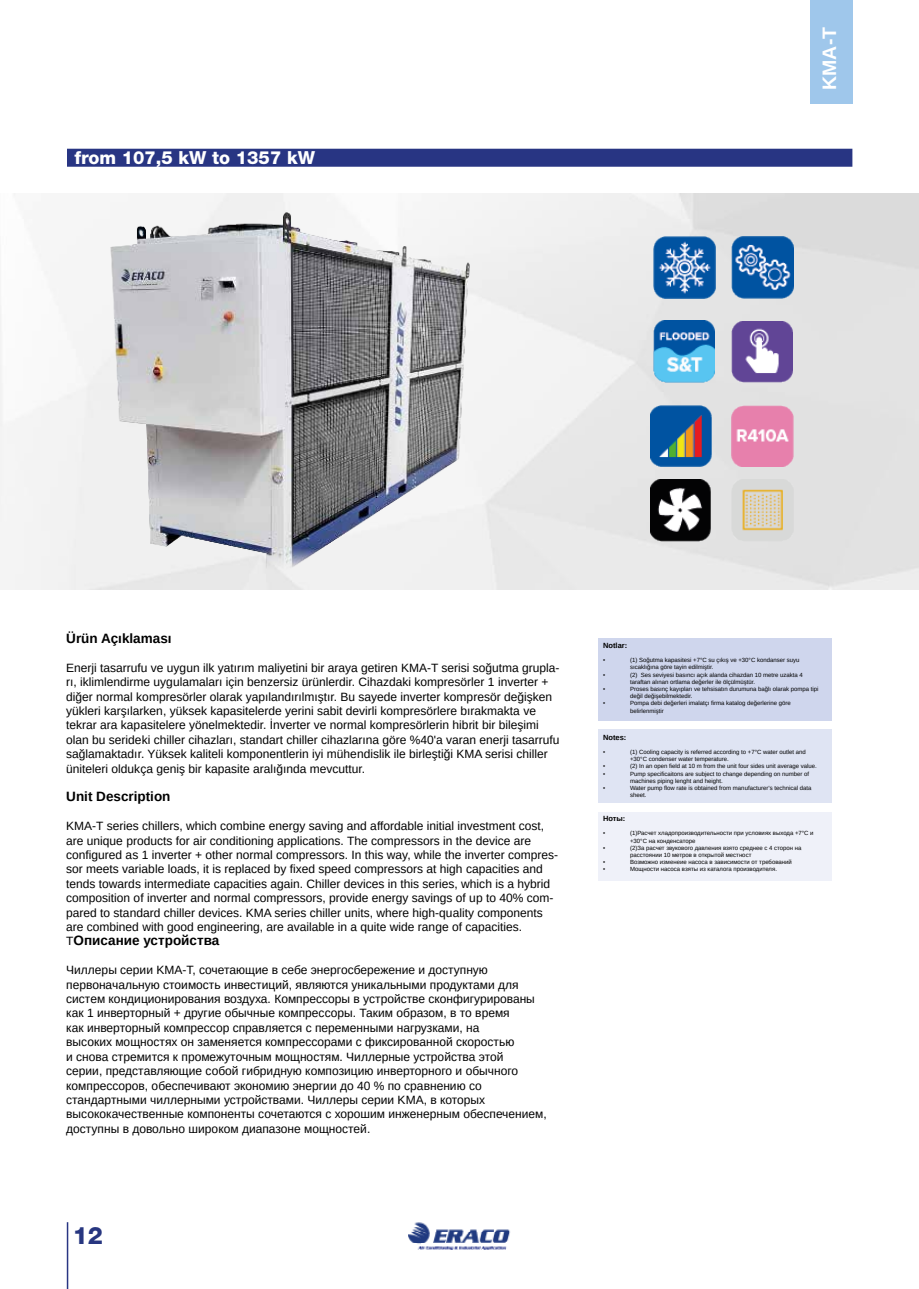
<style>
.page{position:relative;width:919px;height:1289px;background:#fff}
.page>*{position:absolute;margin:0;border:0;box-sizing:border-box;transform-origin:0 0}
.t1{font:800 24px "Helvetica Neue LT Std";color:#273680}
.t2{font:700 19.5px "Arimo";color:#fff}
.t3{font:800 18px "Helvetica Neue LT Std";color:#fff}
.t4{font:700 13.5px "Arimo";color:#000}
.t5{font:12px/14.4px "Arimo";color:#000}
.t6{font:700 7.5px "Arimo";color:#000}
.t7{font:6px/7.2px "Arimo";color:#000}
.s1{font-weight:400;font-size:12px}
</style>
<div class="page">
<hr style="left:67px;top:1222px;width:1px;height:66px;background:#283583">
<div style="left:809px;top:0;width:43px;height:104px;background:#9fc7eb"></div>
<img style="left:408px;top:1222px;width:102px;height:28px">
<img style="left:0;top:193px;width:918px;height:397px">
<div style="left:598px;top:812px;width:234px;height:68px;background:#eff1f9"></div>
<div style="left:598px;top:729px;width:234px;height:74px;background:#dfe4f3"></div>
<div style="left:598px;top:638px;width:234px;height:82px;background:#cfd6ed"></div>
<img style="left:99px;top:205px;width:422px;height:377px">
<div style="left:67px;top:149px;width:785px;height:18px;background:#283583"></div>
<img style="left:653px;top:236px;width:62px;height:62px">
<img style="left:653px;top:321px;width:61px;height:61px">
<img style="left:731px;top:322px;width:61px;height:60px">
<img style="left:731px;top:236px;width:62px;height:62px">
<img style="left:731px;top:405px;width:62px;height:62px">
<img style="left:650px;top:405px;width:62px;height:61px">
<img style="left:650px;top:479px;width:62px;height:62px">
<img style="left:731px;top:479px;width:62px;height:62px">
<h3 class="t3" style="left:74px;top:147px;width:242px">from 107,5 kW to 1357 kW</h3>
<h2 class="t2" style="left:815px;top:90px;width:64px;rotate:-90deg">KMA-T</h2>
<p class="t4" style="left:66px;top:629px;width:107px">Ürün Açıklaması</p>
<p class="t5" style="left:66px;top:660px;width:495px">Enerji tasarrufu ve uygun ilk yatırım maliyetini bir araya getiren KMA-T serisi soğutma grupla&shy;rı, iklimlendirme uygulamaları için benzersiz ürünlerdir. Cihazdaki kompresörler 1 inverter + diğer normal kompresörler olarak yapılandırılmıştır. Bu sayede inverter kompresör değişken yükleri karşılarken, yüksek kapasitelerde yerini sabit devirli kompresörlere bırakmakta ve tekrar ara kapasitelere yönelmektedir. İnverter ve normal kompresörlerin hibrit bir bileşimi olan bu serideki chiller cihazları, standart chiller cihazlarına göre %40'a varan enerji tasarrufu sağlamaktadır. Yüksek kaliteli komponentlerin iyi mühendislik ile birleştiği KMA serisi chiller üniteleri oldukça geniş bir kapasite aralığında mevcuttur.</p>
<p class="t4" style="left:66px;top:787px;width:106px">Unit Description</p>
<p class="t5" style="left:66px;top:818px;width:493px">KMA-T series chillers, which combine energy saving and affordable initial investment cost, are unique products for air conditioning applications. The compressors in the device are configured as 1 inverter + other normal compressors. In this way, while the inverter compres&shy;sor meets variable loads, it is replaced by fixed speed compressors at high capacities and tends towards intermediate capacities again. Chiller devices in this series, which is a hybrid composition of inverter and normal compressors, provide energy savings of up to 40% com&shy;pared to standard chiller devices. KMA series chiller units, where high-quality components are combined with good engineering, are available in a quite wide range of capacities.</p>
<p class="t4" style="left:66px;top:931px;width:155px"><span class="s1">T</span>Описание устройства</p>
<p class="t5" style="left:66px;top:962px;width:482px">Чиллеры серии KMA-T, сочетающие в себе энергосбережение и доступную первоначальную стоимость инвестиций, являются уникальными продуктами для систем кондиционирования воздуха. Компрессоры в устройстве сконфигурированы как 1 инверторный + другие обычные компрессоры. Таким образом, в то время<br>как инверторный компрессор справляется с переменными нагрузками, на<br>высоких мощностях он заменяется компрессорами с фиксированной скоростью<br>и снова стремится к промежуточным мощностям. Чиллерные устройства этой<br>серии, представляющие собой гибридную композицию инверторного и обычного компрессоров, обеспечивают экономию энергии до 40 % по сравнению со стандартными чиллерными устройствами. Чиллеры серии KMA, в которых высококачественные компоненты сочетаются с хорошим инженерным обеспечением, доступны в довольно широком диапазоне мощностей.</p>
<h1 class="t1" style="left:73px;top:1221px;width:32px">12</h1>
<p class="t6" style="left:603px;top:640px;width:26px">Notlar:</p>
<p class="t7" style="left:603px;top:656px;width:4px">•</p>
<p class="t7" style="left:630px;top:656px;width:171px">(1) Soğutma kapasitesi +7°C su çıkış ve +30°C kondanser suyu sıcaklığına göre tayin edilmiştir.</p>
<p class="t7" style="left:603px;top:671px;width:4px">•</p>
<p class="t7" style="left:630px;top:671px;width:174px">(2) Ses seviyesi basıncı açık alanda cihazdan 10 metre uzakta 4 taraftan alınan ortlama değerler ile ölçülmüştür.</p>
<p class="t7" style="left:603px;top:685px;width:4px">•</p>
<p class="t7" style="left:630px;top:685px;width:190px">Proses basınç kayıpları ve tehsisatın durumuna bağlı olarak pompa tipi değil değişebilmektedir.</p>
<p class="t7" style="left:603px;top:699px;width:4px">•</p>
<p class="t7" style="left:630px;top:699px;width:162px">Pompa debi değerleri imalatçı firma katalog değerlerine göre belirlenmiştir</p>
<p class="t6" style="left:603px;top:732px;width:25px">Notes:</p>
<p class="t7" style="left:603px;top:748px;width:4px">•</p>
<p class="t7" style="left:630px;top:748px;width:177px">(1) Cooling capacity is referred according to +7°C water outlet and +30°C condenser water temperature.</p>
<p class="t7" style="left:603px;top:762px;width:4px">•</p>
<p class="t7" style="left:630px;top:762px;width:188px">(2) In an open field at 10 m from the unit four sides unit average value.</p>
<p class="t7" style="left:603px;top:770px;width:4px">•</p>
<p class="t7" style="left:630px;top:770px;width:181px">Pump specificaitons are subject to change depending on number of machines piping lenght and height.</p>
<p class="t7" style="left:603px;top:784px;width:4px">•</p>
<p class="t7" style="left:630px;top:784px;width:183px">Water pump flow rate is obtained from manufacturer’s technical data sheet.</p>
<p class="t6" style="left:603px;top:813px;width:24px">Ноты:</p>
<p class="t7" style="left:603px;top:829px;width:4px">•</p>
<p class="t7" style="left:630px;top:829px;width:185px">(1)Расчет хладопроизводительности при условиях выхода +7°C и +30°C на конденсаторе</p>
<p class="t7" style="left:603px;top:844px;width:4px">•</p>
<p class="t7" style="left:630px;top:844px;width:173px">(2)За расчет звукового давления взято среднее с 4 сторон на расстоянии 10 метров в открытой местност</p>
<p class="t7" style="left:603px;top:858px;width:4px">•</p>
<p class="t7" style="left:630px;top:858px;width:163px">Возможно изменеие насоса в зависимости от требований</p>
<p class="t7" style="left:603px;top:865px;width:4px">•</p>
<p class="t7" style="left:630px;top:865px;width:148px">Мощности насоса взяты из каталога производителя.</p>
</div>
